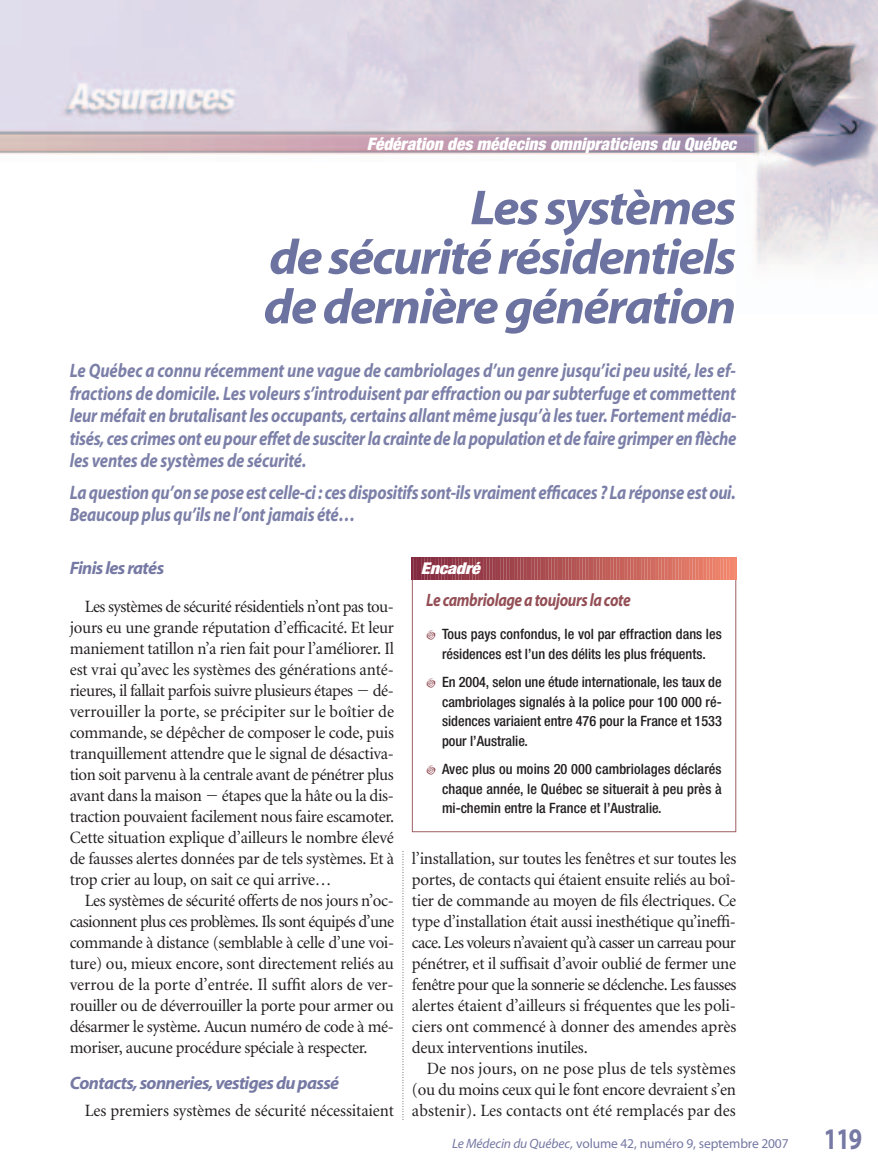
<style>
.page{position:relative;width:878px;height:1175px;background:#fff}
.page>*{position:absolute;margin:0;border:0;box-sizing:border-box;transform-origin:0 0}
.t1{font:italic 700 49.5px/49.5px "Myriad";letter-spacing:-.035em;color:#6d73a0;text-align:justify;scale:1.05 1}
.t2{font:700 30px "Myriad";color:#7579a3;scale:.8 1}
.t3{font:italic 700 19.5px/22.5px "Myriad";letter-spacing:-.02em;color:#7c80a8;text-align:justify;scale:.85 1}
.t4{font:italic 700 18px "Myriad";letter-spacing:-.035em;color:#7579a3}
.t5{font:italic 700 18px "Myriad";letter-spacing:-.025em;color:#944f56;scale:.85 1}
.t6{font:17.25px/21px "Minion";letter-spacing:-.015em;color:#231f20;text-align:justify}
.t7{font:italic 900 condensed 17.25px "Helvetica Neue";color:#fff}
.t8{font:italic 900 condensed 16.2px "Helvetica Neue";letter-spacing:-.015em;color:#fff;scale:1.11 1}
.t9{font:500 condensed 14.25px/19.5px "Helvetica Neue";color:#231f20;text-align:justify}
.t10{font:13.5px "Myriad";letter-spacing:-.01em;color:#7579a3}
.s1{font-style:italic}
</style>
<div class="page">
<img style="left:0;top:0;width:878px;height:265px">
<svg style="left:402px;top:851px;width:1px;height:269px"></svg>
<svg style="left:412px;top:557px;width:324px;height:23px;background:#b95c5b"></svg>
<p class="t7" style="left:367px;top:138px;width:371px">Fédération des médecins omnipraticiens du Québec</p>
<h1 class="t1" style="left:263px;top:188px;width:451px;text-indent:207px">Les systèmes de sécurité résidentiels dedernière génération</h1>
<p class="t3" style="left:70px;top:361px;width:785px">Le Québec a connu récemment une vague de cambriolages d’un genre jusqu’ici peu usité, les ef&shy;fractions de domicile. Les voleurs s’introduisent par effraction ou par subterfuge et commettent leur méfait en brutalisant les occupants, certains allant même jusqu’à les tuer. Fortement média&shy;tisés, ces crimes ont eu pour effet de susciter la crainte de la population et de faire grimper en flèche les ventes de systèmes de sécurité.</p>
<p class="t3" style="left:70px;top:483px;width:784px">La question qu’on se pose est celle-ci : ces dispositifs sont-ils vraiment efficaces ? La réponse est oui.<br>Beaucoup plus qu’ils ne l’ont jamais été…</p>
<p class="t4" style="left:70px;top:561px;width:96px">Finis les ratés</p>
<p class="t6" style="left:70px;top:597px;width:326px;text-indent:15px">Les systèmes de sécurité résidentiels n’ont pas tou&shy;jours eu une grande réputation d’efficacité. Et leur maniement tatillon n’a rien fait pour l’améliorer. Il est vrai qu’avec les systèmes des générations anté&shy;rieures, il fallait parfois suivre plusieurs étapes dé&shy;verrouiller la porte, se précipiter sur le boîtier de commande, se dépêcher de composer le code, puis tranquillement attendre que le signal de désactiva&shy;tion soit parvenu à la centrale avant de pénétrer plus avant dans la maison étapes que la hâte ou la dis&shy;traction pouvaient facilement nous faire escamoter.<br>Cette situation explique d’ailleurs le nombre élevé de fausses alertes données par de tels systèmes. Et à trop crier au loup, on sait ce qui arrive…</p>
<p class="t6" style="left:70px;top:891px;width:326px;text-indent:15px">Les systèmes de sécurité offerts de nos jours n’oc&shy;casionnent plus ces problèmes. Ils sont équipés d’une commande à distance (semblable à celle d’une voi&shy;ture) ou, mieux encore, sont directement reliés au verrou de la porte d’entrée. Il suffit alors de ver&shy;rouiller ou de déverrouiller la porte pour armer ou désarmer le système. Aucun numéro de code à mé&shy;moriser, aucune procédure spéciale à respecter.</p>
<p class="t4" style="left:70px;top:1075px;width:271px">Contacts, sonneries, vestiges du passé</p>
<p class="t6" style="left:85px;top:1101px;width:311px">Les premiers systèmes de sécurité nécessitaient</p>
<p class="t8" style="left:421px;top:562px;width:54px">Encadré</p>
<p class="t5" style="left:426px;top:593px;width:242px">Le cambriolage a toujours la cote</p>
<p class="t9" style="left:442px;top:625px;width:281px">Tous pays confondus, le vol par effraction dans les résidences est l’un des délits les plus fréquents.</p>
<p class="t9" style="left:442px;top:673px;width:281px">En 2004, selon une étude internationale, les taux de cambriolages signalés à la police pour 100 000 ré&shy;sidences variaient entre 476 pour la France et 1533 pour l’Australie.</p>
<p class="t9" style="left:442px;top:760px;width:281px">Avec plus ou moins 20 000 cambriolages déclarés chaque année, le Québec se situerait à peu près à mi-chemin entre la France et l’Australie.</p>
<p class="t6" style="left:412px;top:849px;width:326px">l’installation, sur toutes les fenêtres et sur toutes les portes, de contacts qui étaient ensuite reliés au boî&shy;tier de commande au moyen de fils électriques. Ce type d’installation était aussi inesthétique qu’ineffi&shy;cace. Les voleurs n’avaient qu’à casser un carreau pour pénétrer, et il suffisait d’avoir oublié de fermer une fenêtre pour que la sonnerie se déclenche. Les fausses alertes étaient d’ailleurs si fréquentes que les poli&shy;ciers ont commencé à donner des amendes après deux interventions inutiles.</p>
<p class="t6" style="left:412px;top:1059px;width:325px;text-indent:15px">De nos jours, on ne pose plus de tels systèmes (ou du moins ceux qui le font encore devraient s’en abstenir). Les contacts ont été remplacés par des</p>
<p class="t10" style="left:452px;top:1138px;width:338px"><span class="s1">Le Médecin du Québec,</span> volume 42, numéro 9, septembre 2007</p>
<h2 class="t2" style="left:823px;top:1127px;width:49px">119</h2>
</div>
